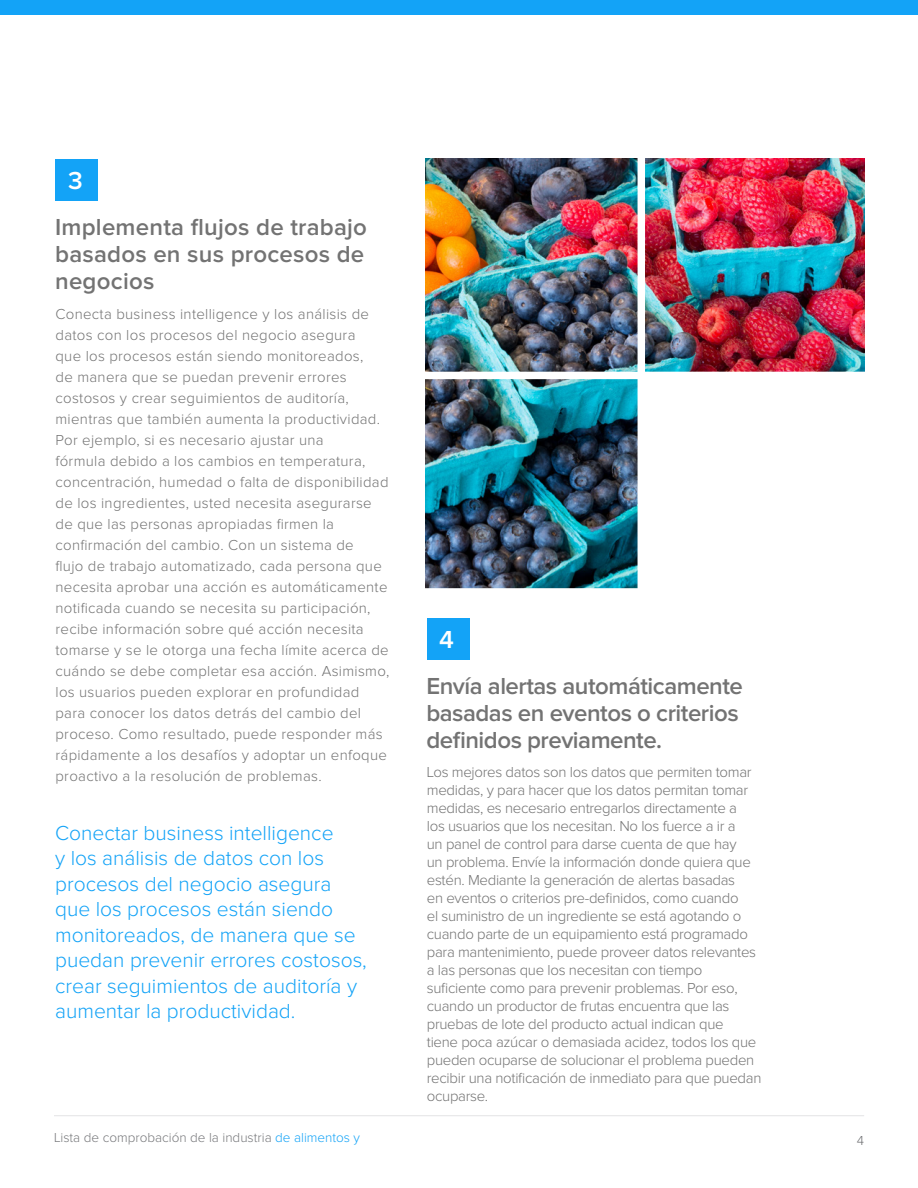
<style>
.page{position:relative;width:918px;height:1188px;background:#fff}
.page>*{position:absolute;margin:0;border:0;box-sizing:border-box;transform-origin:0 0}
.t1{font:600 25.5px "Proxima Nova";color:#fff}
.Normal_Copy__fo_real{font:600 24px/27px "Proxima Nova";letter-spacing:-.02em;color:#737373;text-align:justify}
.t2{font:300 21px/25.5px "Proxima Nova";color:#13a3f7}
.Normal_Copy__fo_real-2{font:300 15px/21px "Proxima Nova";letter-spacing:.02em;color:#737373}
.Normal_Copy__fo_real-3{font:300 15px/18px "Proxima Nova";letter-spacing:-.02em;color:#737373}
.t3{font:300 13.5px "Proxima Nova";color:#77787b}
.Normal_Copy__fo_real-4{font:300 13.5px "Proxima Nova";color:#6d6e71}
.s1{color:#13a3f7}
</style>
<div class="page">
<div style="left:56px;top:160px;width:42px;height:41px;background:#13a3f7"></div>
<div style="left:427px;top:619px;width:42px;height:41px;background:#13a3f7"></div>
<img style="left:426px;top:158px;width:438px;height:430px">
<div style="left:410px;top:372px;width:476px;height:7px;background:#fff"></div>
<div style="left:638px;top:152px;width:7px;height:444px;background:#fff"></div>
<div style="left:644px;top:376px;width:230px;height:223px;background:#fff"></div>
<hr style="left:54px;top:1115px;width:810px;height:1px;background:#e6e7e8">
<div style="left:0;top:1px;width:918px;height:14px;background:#13a3f7"></div>
<p class="t1" style="left:68px;top:169px;width:16px">3</p>
<p class="Normal_Copy__fo_real" style="left:55px;top:215px;width:313px">Implementa flujos de trabajo basados en sus procesos de negocios</p>
<p class="Normal_Copy__fo_real-2" style="left:56px;top:305px;width:335px">Conecta business intelligence y los análisis de datos con los procesos del negocio asegura<br>que los procesos están siendo monitoreados,<br>de manera que se puedan prevenir errores costosos y crear seguimientos de auditoría, mientras que también aumenta la productividad.<br>Por ejemplo, si es necesario ajustar una<br>fórmula debido a los cambios en temperatura, concentración, humedad o falta de disponibilidad de los ingredientes, usted necesita asegurarse de que las personas apropiadas firmen la confirmación del cambio. Con un sistema de<br>flujo de trabajo automatizado, cada persona que necesita aprobar una acción es automáticamente notificada cuando se necesita su participación, recibe información sobre qué acción necesita tomarse y se le otorga una fecha límite acerca de cuándo se debe completar esa acción. Asimismo, los usuarios pueden explorar en profundidad para conocer los datos detrás del cambio del proceso. Como resultado, puede responder más rápidamente a los desafíos y adoptar un enfoque proactivo a la resolución de problemas.</p>
<p class="t2" style="left:55px;top:821px;width:313px">Conectar business intelligence<br>y los análisis de datos con los procesos del negocio asegura que los procesos están siendo monitoreados, de manera que se puedan prevenir errores costosos, crear seguimientos de auditoría y aumentar la productividad.</p>
<p class="t3" style="left:54px;top:1131px;width:308px">Lista de comprobación de la industria <span class="s1">de alimentos y</span></p>
<p class="t1" style="left:439px;top:628px;width:16px">4</p>
<p class="Normal_Copy__fo_real" style="left:426px;top:674px;width:318px;text-align:left">Envía alertas automáticamente basadas en eventos o criterios definidos previamente.</p>
<p class="Normal_Copy__fo_real-3" style="left:427px;top:763px;width:336px">Los mejores datos son los datos que permiten tomar medidas, y para hacer que los datos permitan tomar medidas, es necesario entregarlos directamente a<br>los usuarios que los necesitan. No los fuerce a ir a<br>un panel de control para darse cuenta de que hay<br>un problema. Envíe la información donde quiera que estén. Mediante la generación de alertas basadas<br>en eventos o criterios pre-definidos, como cuando<br>el suministro de un ingrediente se está agotando o cuando parte de un equipamiento está programado para mantenimiento, puede proveer datos relevantes a las personas que los necesitan con tiempo suficiente como para prevenir problemas. Por eso, cuando un productor de frutas encuentra que las pruebas de lote del producto actual indican que<br>tiene poca azúcar o demasiada acidez, todos los que pueden ocuparse de solucionar el problema pueden recibir una notificación de inmediato para que puedan ocuparse.</p>
<p class="Normal_Copy__fo_real-4" style="left:857px;top:1135px;width:9px">4</p>
</div>
